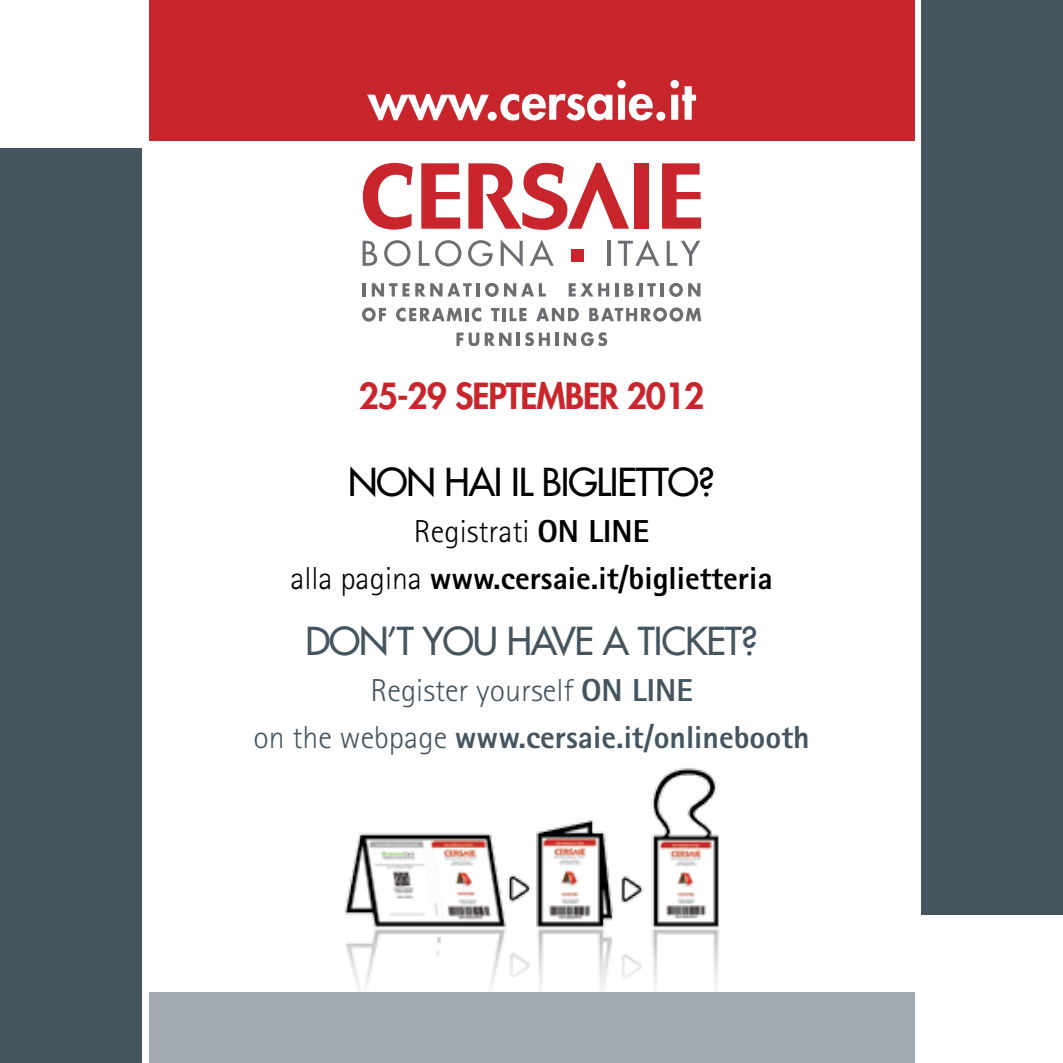
<style>
.page{position:relative;width:1063px;height:1063px;background:#fff}
.page>*{position:absolute;margin:0;border:0;box-sizing:border-box;transform-origin:0 0}
.t1{font:800 51px "Futura Std";color:#fff}
.t2{font:500 37.5px "Futura Std";letter-spacing:-.03em;color:#455560}
.t3{font:500 37.5px "Futura Std";letter-spacing:-.03em;color:#000}
.t4{font:800 35px "Futura Std";letter-spacing:-.03em;color:#c9252c}
.t5{font:800 31.75px/46.2px "Rotis Sans Serif";color:#455560;text-align:center}
.t6{font:800 31.75px/46.2px "Rotis Sans Serif";color:#000;text-align:center}
.s1{font-weight:300}
</style>
<div class="page">
<div style="left:0;top:149px;width:142px;height:914px;background:#455560"></div>
<img style="left:344px;top:768px;width:375px;height:221px">
<div style="left:921px;top:0;width:142px;height:914px;background:#455560"></div>
<div style="left:149px;top:992px;width:765px;height:71px;background:#a2aaaf"></div>
<svg style="left:363px;top:163px;width:50px;height:67px"></svg>
<svg style="left:421px;top:163px;width:39px;height:66px"></svg>
<div style="left:635px;top:163px;width:14px;height:66px;background:#c9252c"></div>
<svg style="left:662px;top:163px;width:39px;height:66px"></svg>
<svg style="left:363px;top:241px;width:14px;height:25px"></svg>
<svg style="left:384px;top:240px;width:26px;height:26px"></svg>
<svg style="left:419px;top:240px;width:42px;height:26px"></svg>
<svg style="left:468px;top:240px;width:25px;height:26px"></svg>
<svg style="left:501px;top:240px;width:22px;height:27px"></svg>
<svg style="left:530px;top:240px;width:24px;height:26px"></svg>
<hr style="left:607px;top:241px;width:3px;height:25px;background:#6d6e71">
<svg style="left:618px;top:240px;width:41px;height:26px"></svg>
<svg style="left:667px;top:241px;width:33px;height:25px"></svg>
<div style="left:571px;top:249px;width:13px;height:13px;background:#c9252c"></div>
<svg style="left:468px;top:163px;width:161px;height:67px"></svg>
<svg style="left:456px;top:333px;width:23px;height:13px"></svg>
<svg style="left:485px;top:333px;width:26px;height:13px"></svg>
<svg style="left:517px;top:332px;width:41px;height:14px"></svg>
<svg style="left:564px;top:332px;width:43px;height:14px"></svg>
<svg style="left:362px;top:307px;width:24px;height:15px"></svg>
<svg style="left:396px;top:308px;width:85px;height:14px"></svg>
<svg style="left:491px;top:308px;width:35px;height:13px"></svg>
<svg style="left:536px;top:308px;width:43px;height:13px"></svg>
<svg style="left:589px;top:307px;width:112px;height:15px"></svg>
<hr style="left:363px;top:283px;width:3px;height:14px;background:#6d6e71">
<svg style="left:372px;top:283px;width:100px;height:14px"></svg>
<hr style="left:477px;top:283px;width:3px;height:14px;background:#6d6e71">
<svg style="left:485px;top:283px;width:61px;height:14px"></svg>
<svg style="left:569px;top:283px;width:40px;height:14px"></svg>
<hr style="left:615px;top:283px;width:3px;height:14px;background:#6d6e71">
<svg style="left:624px;top:283px;width:10px;height:14px"></svg>
<hr style="left:639px;top:283px;width:3px;height:14px;background:#6d6e71">
<svg style="left:647px;top:283px;width:9px;height:14px"></svg>
<hr style="left:661px;top:283px;width:3px;height:14px;background:#6d6e71">
<svg style="left:669px;top:283px;width:31px;height:14px"></svg>
<div style="left:149px;top:0;width:765px;height:141px;background:#c9252c"></div>
<h1 class="t1" style="left:368px;top:69px;width:329px">www.cersaie.it</h1>
<p class="t4" style="left:359px;top:374px;width:347px">25-29 september 2012</p>
<p class="t3" style="left:348px;top:459px;width:368px">NON HAI IL BIGLIETTO?</p>
<p class="t6" style="left:290px;top:508px;width:484px"><span class="s1">Registrati</span> ON LINE<br><span class="s1">alla pagina</span> www.cersaie.it/biglietteria</p>
<p class="t2" style="left:305px;top:618px;width:454px">DON’T YOU HAVE A TI CKET?</p>
<p class="t5" style="left:254px;top:667px;width:558px"><span class="s1">Register yourself</span> ON LINE<br><span class="s1">on the webpage</span> www.cersaie.it/onlinebooth</p>
</div>
